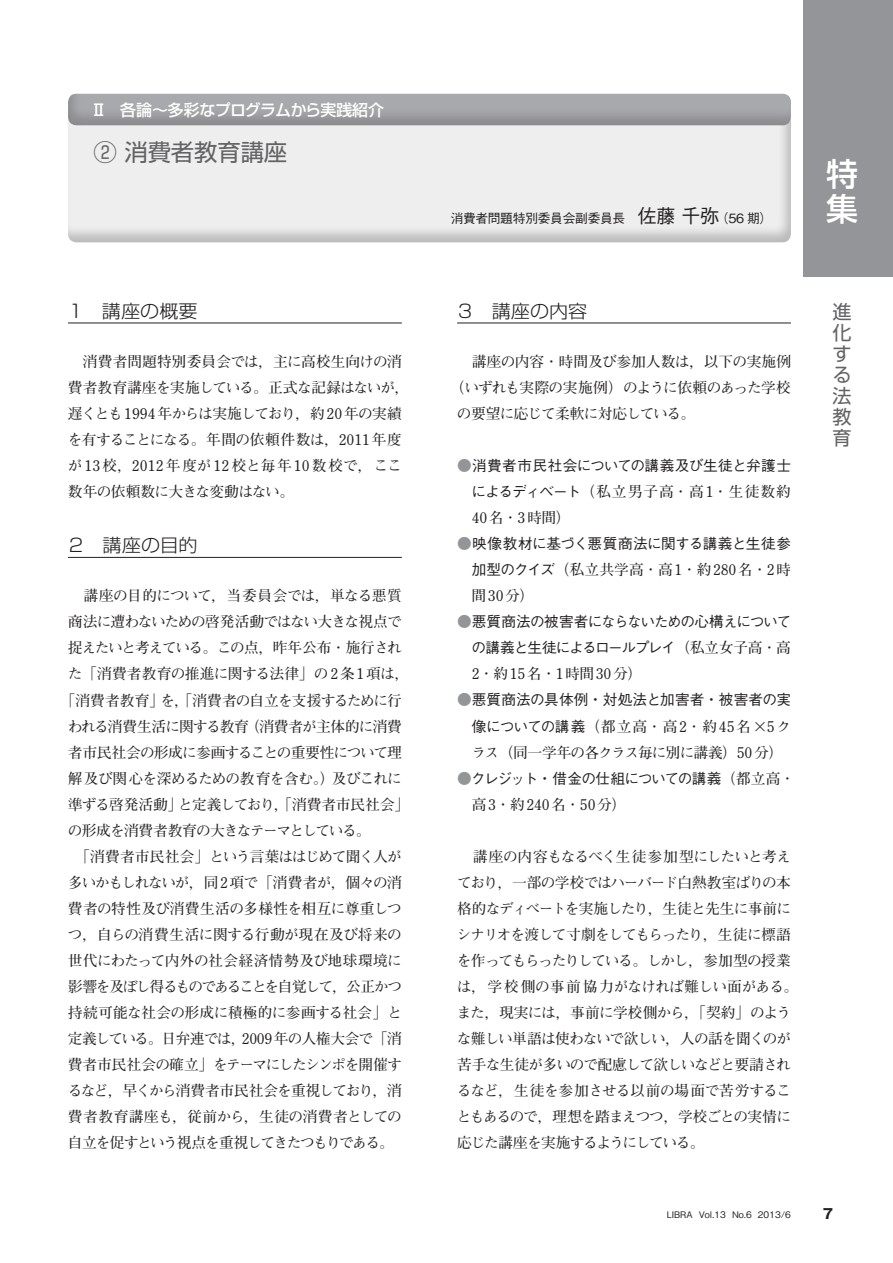
<style>
.page{position:relative;width:893px;height:1263px;background:#fff}
.page>*{position:absolute;margin:0;border:0;box-sizing:border-box;transform-origin:0 0}
.t1{font:500 31.95px/35.1px "Shin Go Pro";color:#fff}
.t2{font:23.4px "Shin Go Pro";letter-spacing:-.005em;color:#636366}
.t3{font:19.2px/21px "Shin Go Pro";color:#636366;text-align:justify}
.t4{font:300 18.15px "Shin Go Pro";color:#231f20;scale:1.05 1}
.t5{font:500 15.9px "Shin Go Pro";letter-spacing:-.035em;color:#fff}
.t6{font:700 14.7px/26.1px "Futo Min A101 Pro";letter-spacing:-.045em;color:#231f20}
.t7{font:700 14.7px/26.1px "Futo Min A101 Pro";letter-spacing:-.005em;color:#231f20}
.t8{font:700 14.7px "Futo Min A101 Pro";color:#231f20}
.t9{font:500 14.7px/26.1px "Gothic BBB Pro";letter-spacing:-.09em;color:#231f20;text-align:right}
.t10{font:700 14.7px/26.1px "Futo Min A101 Pro";letter-spacing:.015em;color:#231f20}
.t11{font:700 14.7px/26.1px "Futo Min A101 Pro";letter-spacing:-.01em;color:#231f20}
.t12{font:700 14.7px/26.1px "Futo Min A101 Pro";letter-spacing:.08em;color:#231f20}
.t13{font:700 14.7px "Futo Min A101 Pro";letter-spacing:-.1em;color:#231f20}
.t14{font:700 14.7px "Futo Min A101 Pro";letter-spacing:-.065em;color:#231f20}
.t15{font:700 14.7px "Futo Min A101 Pro";letter-spacing:-.085em;color:#231f20}
.t16{font:700 14.7px "Futo Min A101 Pro";letter-spacing:-.095em;color:#231f20}
.t17{font:700 14.7px "Futo Min A101 Pro";letter-spacing:.005em;color:#231f20}
.t18{font:500 14.7px "Gothic BBB Pro";letter-spacing:.025em;color:#231f20}
.t19{font:500 14.7px "Gothic BBB Pro";letter-spacing:-.045em;color:#231f20}
.t20{font:500 14.7px "Gothic BBB Pro";letter-spacing:.01em;color:#231f20}
.t21{font:700 14.7px "Futo Min A101 Pro";letter-spacing:.11em;color:#231f20}
.t22{font:700 14.7px "Futo Min A101 Pro";letter-spacing:.115em;color:#231f20}
.t23{font:700 13.8px "Gothic MB101 Pro";color:#231f20}
.t24{font:500 12.75px "Gothic BBB Pro";letter-spacing:-.025em;color:#231f20}
.t25{font:500 9px "Gothic BBB Pro";color:#231f20}
.s1{font-size:19.2px}
.s2{color:#939598}
.s3{font-family:"Gothic BBB Pro";font-weight:500}
.s4{font-family:"Futo Min A101 Pro";font-weight:700}
</style>
<div class="page">
<div style="left:804px;top:0;width:89px;height:276px;background:#939598"></div>
<div style="left:67px;top:91px;width:726px;height:156px;background:#231f20;opacity:.25"></div>
<div style="left:67px;top:91px;width:726px;height:39px;background:#231f20;opacity:.2"></div>
<hr style="left:68px;top:323px;width:334px;height:1px;background:#231f20">
<hr style="left:68px;top:557px;width:334px;height:1px;background:#231f20">
<hr style="left:457px;top:323px;width:334px;height:1px;background:#231f20">
<p class="t5" style="left:91px;top:97px;width:295px">Ⅱ　各論～多彩なプログラムから実践紹介</p>
<h2 class="t2" style="left:93px;top:133px;width:195px">② 消費者教育講座</h2>
<p class="t4" style="left:69px;top:296px;width:125px">1　講座の概要</p>
<p class="t7" style="left:68px;top:347px;width:343px">　消費者問題特別委員会では，主に高校生向けの消費者教育講座を実施している。正式な記録はないが，遅くとも1994年からは実施しており，約 20年の実績を有することになる。年間の依頼件数は，2011年度が13校，2012年度が12校と毎年10数校で，ここ数年の依頼数に大きな変動はない。</p>
<p class="t4" style="left:69px;top:530px;width:124px">2　講座の目的</p>
<p class="t6" style="left:68px;top:581px;width:335px">　講座の目的について，当委員会では，単なる悪質</p>
<p class="t6" style="left:68px;top:607px;width:335px">商法に遭わないための啓発活動ではない大きな視点で</p>
<p class="t14" style="left:68px;top:636px;width:335px">捉えたいと考えている。この点，昨年公布・施行され</p>
<p class="t10" style="left:68px;top:659px;width:343px">た「消費者教育の推進に関する法律」の2条1項は，</p>
<p class="t6" style="left:60px;top:685px;width:343px">「消費者教育」を，「消費者の自立を支援するために行</p>
<p class="t6" style="left:68px;top:711px;width:335px">われる消費生活に関する教育（消費者が主体的に消費</p>
<p class="t6" style="left:68px;top:737px;width:335px">者市民社会の形成に参画することの重要性について理</p>
<p class="t6" style="left:68px;top:763px;width:336px">解及び関心を深めるための教育を含む。）及びこれに</p>
<p class="t8" style="left:68px;top:793px;width:343px">準ずる啓発活動」と定義しており，「消費者市民社会」</p>
<p class="t6" style="left:68px;top:815px;width:305px">の形成を消費者教育の大きなテーマとしている。</p>
<p class="t6" style="left:68px;top:841px;width:335px">　「消費者市民社会」という言葉ははじめて聞く人が</p>
<p class="t15" style="left:68px;top:871px;width:335px">多いかもしれないが，同 2 項で「消費者が，個々の消</p>
<p class="t6" style="left:68px;top:893px;width:336px">費者の特性及び消費生活の多様性を相互に尊重しつ</p>
<p class="t6" style="left:68px;top:919px;width:335px">つ，自らの消費生活に関する行動が現在及び将来の</p>
<p class="t8" style="left:68px;top:949px;width:335px">世代にわたって内外の社会経済情勢及び地球環境に</p>
<p class="t13" style="left:68px;top:975px;width:336px">影響を及ぼし得るものであることを自覚して，公正かつ</p>
<p class="t6" style="left:68px;top:998px;width:336px">持続可能な社会の形成に積極的に参画する社会」と</p>
<p class="t6" style="left:68px;top:1024px;width:335px">定義している。日弁連では，2009 年の人権大会で「消</p>
<p class="t6" style="left:68px;top:1050px;width:335px">費者市民社会の確立」をテーマにしたシンポを開催す</p>
<p class="t6" style="left:68px;top:1076px;width:336px">るなど，早くから消費者市民社会を重視しており，消</p>
<p class="t8" style="left:68px;top:1105px;width:335px">費者教育講座も，従前から，生徒の消費者としての</p>
<p class="t16" style="left:68px;top:1131px;width:328px">自立を促すという視点を重視してきたつもりである。</p>
<p class="t24" style="left:451px;top:208px;width:323px">消費者問題特別委員会副委員長　<span class="s1">佐藤 千弥</span>（56 期）</p>
<p class="t4" style="left:458px;top:296px;width:125px">3　講座の内容</p>
<p class="t17" style="left:457px;top:350px;width:335px">　講座の内容・時間及び参加人数は，以下の実施例</p>
<p class="t6" style="left:449px;top:373px;width:343px">（いずれも実際の実施例）のように依頼のあった学校</p>
<p class="t6" style="left:457px;top:399px;width:240px">の要望に応じて柔軟に対応している。</p>
<p class="t18" style="left:457px;top:454px;width:335px"><span class="s2">●</span>消費者市民社会についての講義及び生徒と弁護士</p>
<p class="t12" style="left:472px;top:477px;width:321px"><span class="s3">によるディベート</span>（私立男子高・高1・生徒数約<br>40名・3時間）</p>
<p class="t19" style="left:457px;top:532px;width:335px"><span class="s2">●</span>映像教材に基づく悪質商法に関する講義と生徒参</p>
<p class="t10" style="left:472px;top:555px;width:321px"><span class="s3">加型のクイズ</span>（私立共学高・高1・約280名・2時間30分）</p>
<p class="t9" style="left:457px;top:607px;width:335px"><span class="s2">●</span>悪質商法の被害者にならないための心構えについての講義と生徒によるロールプレイ<span class="s4">（私立女子高・高</span></p>
<p class="t21" style="left:472px;top:662px;width:172px">2・約15名・1時間30分）</p>
<p class="t20" style="left:457px;top:688px;width:335px"><span class="s2">●</span>悪質商法の具体例・対処法と加害者・被害者の実</p>
<p class="t11" style="left:471px;top:711px;width:321px"><span class="s3">像についての講義</span>（都立高・高2・約45名×5クラス（同一学年の各クラス毎に別に講義）50 分）</p>
<p class="t9" style="left:457px;top:763px;width:339px"><span class="s2">●</span>クレジット・借金の仕組についての講義<span class="s4">（都立高・</span></p>
<p class="t22" style="left:472px;top:793px;width:156px">高3・約240名・50分）</p>
<p class="t6" style="left:457px;top:841px;width:343px">　講座の内容もなるべく生徒参加型にしたいと考えており，一部の学校ではハーバード白熱教室ばりの本格的なディベートを実施したり，生徒と先生に事前にシナリオを渡して寸劇をしてもらったり，生徒に標語を作ってもらったりしている。しかし，参加型の授業は，学校側の事前協力がなければ難しい面がある。また，現実には，事前に学校側から，「契約」のような難しい単語は使わないで欲しい，人の話を聞くのが苦手な生徒が多いので配慮して欲しいなどと要請されるなど，生徒を参加させる以前の場面で苦労することもあるので，理想を踏まえつつ，学校ごとの実情に応じた講座を実施するようにしている。</p>
<h1 class="t1" style="left:826px;top:152px;width:33px">特集</h1>
<h3 class="t3" style="left:832px;top:299px;width:20px">進化する法教育</h3>
<p class="t25" style="left:667px;top:1207px;width:126px">LIBRA Vol.13 No.6 2013/6</p>
<p class="t23" style="left:823px;top:1202px;width:12px">7</p>
</div>
